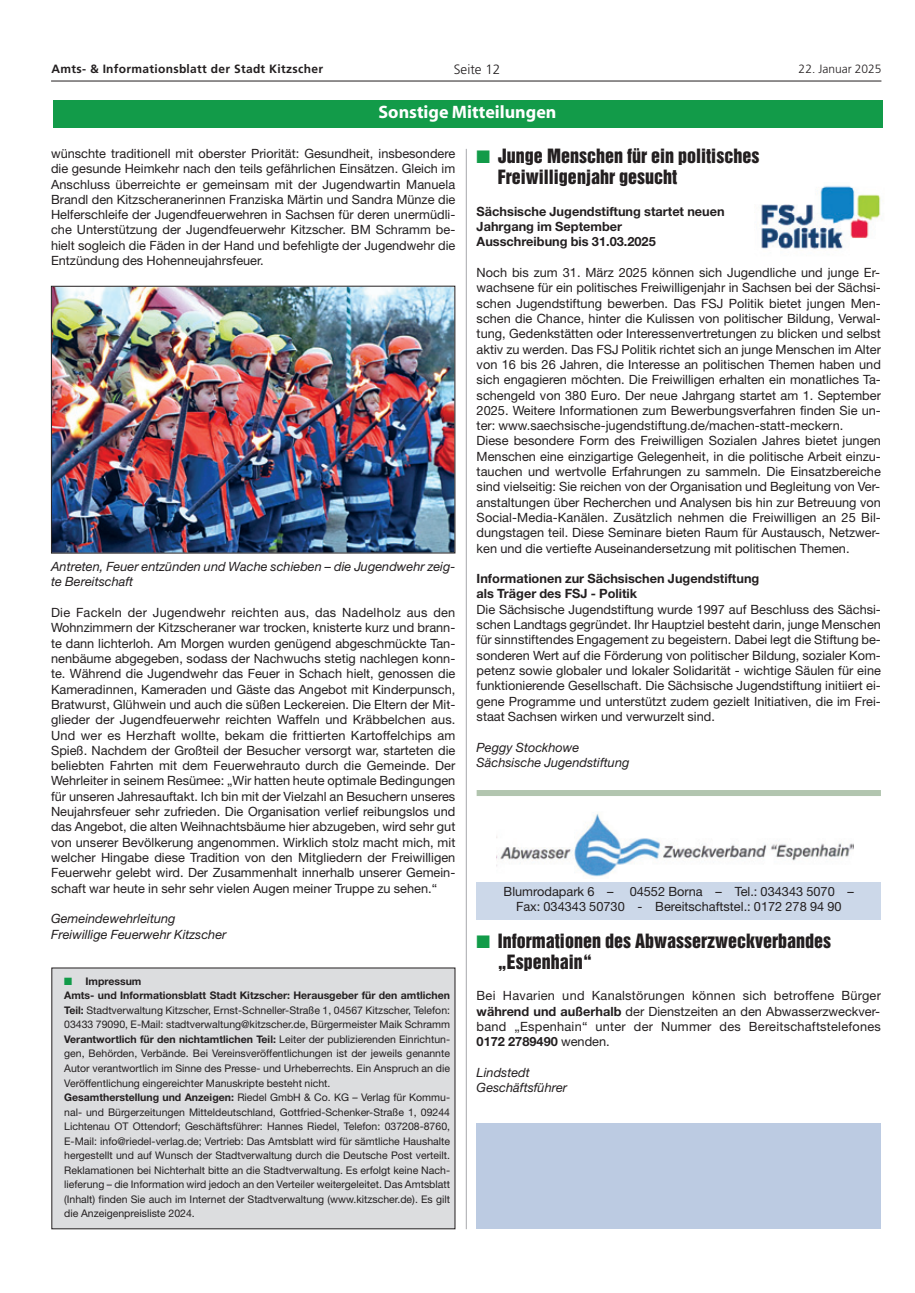
<style>
.page{position:relative;width:915px;height:1293px;background:#fff}
.page>*{position:absolute;margin:0;border:0;box-sizing:border-box;transform-origin:0 0}
.t1{font:18px/21px "Helvetica Inserat";color:#231f20}
.t2{font:700 18px "Myriad";color:#fff}
.t3{font:300 13.5px "Frutiger";color:#231f20}
.t4{font:12.75px/15.3px "Helvetica Neue";color:#231f20;text-align:justify}
.t5{font:italic 12.75px/15.3px "Helvetica Neue";color:#231f20}
.t6{font:700 12.75px/15.3px "Helvetica Neue";color:#231f20}
.t7{font:700 12px "Frutiger";letter-spacing:.025em;color:#231f20}
.t8{font:300 12px "Frutiger";color:#231f20}
.t9{font:10.5px/14.5px "Helvetica Neue";color:#231f20}
.s1{color:#129b49}
.s2{font-weight:700}
</style>
<div class="page">
<hr style="left:51px;top:81px;width:830px;height:1px;background:#231f20">
<div style="left:53px;top:100px;width:829px;height:28px;background:#129b49"></div>
<div style="left:52px;top:968px;width:402px;height:260px;background:#dcdddf"></div>
<img style="left:53px;top:288px;width:400px;height:263px">
<div style="left:51px;top:286px;width:404px;height:267px;border:1px solid #231f20"></div>
<img style="left:761px;top:186px;width:120px;height:64px">
<div style="left:476px;top:882px;width:404px;height:37px;background:#ccd8e9"></div>
<img style="left:496px;top:813px;width:357px;height:64px">
<hr style="left:466px;top:149px;width:1px;height:1080px;background:#a8a9ad">
<div style="left:476px;top:790px;width:404px;height:6px;background:#b2c5af"></div>
<div style="left:476px;top:1123px;width:404px;height:106px;background:#bccbe2"></div>
<p class="t7" style="left:52px;top:64px;width:273px">Amts- &amp; Informationsblatt der Stadt Kitzscher</p>
<p class="t3" style="left:453px;top:64px;width:48px">Seite 12</p>
<p class="t8" style="left:798px;top:64px;width:84px">22. Januar 2025</p>
<h1 class="t2" style="left:378px;top:106px;width:179px">Sonstige Mitteilungen</h1>
<p class="t4" style="left:51px;top:147px;width:405px">wünschte traditionell mit oberster Priorität: Gesundheit, insbesondere die gesunde Heimkehr nach den teils gefährlichen Einsätzen. Gleich im Anschluss überreichte er gemeinsam mit der Jugendwartin Manuela Brandl den Kitzscheranerinnen Franziska Märtin und Sandra Münze die Helferschleife der Jugendfeuerwehren in Sachsen für deren unermüdli&shy;che Unterstützung der Jugendfeuerwehr Kitzscher. BM Schramm be&shy;hielt sogleich die Fäden in der Hand und befehligte der Jugendwehr die Entzündung des Hohenneujahrsfeuer.</p>
<p class="t5" style="left:51px;top:560px;width:405px">Antreten, Feuer entzünden und Wache schieben – die Jugendwehr zeig&shy;te Bereitschaft</p>
<p class="t4" style="left:51px;top:606px;width:405px">Die Fackeln der Jugendwehr reichten aus, das Nadelholz aus den Wohnzimmern der Kitzscheraner war trocken, knisterte kurz und brann&shy;te dann lichterloh. Am Morgen wurden genügend abgeschmückte Tan&shy;nenbäume abgegeben, sodass der Nachwuchs stetig nachlegen konn&shy;te. Während die Jugendwehr das Feuer in Schach hielt, genossen die Kameradinnen, Kameraden und Gäste das Angebot mit Kinderpunsch, Bratwurst, Glühwein und auch die süßen Leckereien. Die Eltern der Mit&shy;glieder der Jugendfeuerwehr reichten Waffeln und Kräbbelchen aus.<br>Und wer es Herzhaft wollte, bekam die frittierten Kartoffelchips am Spieß. Nachdem der Großteil der Besucher versorgt war, starteten die beliebten Fahrten mit dem Feuerwehrauto durch die Gemeinde. Der Wehrleiter in seinem Resümee: „Wir hatten heute optimale Bedingungen für unseren Jahresauftakt. Ich bin mit der Vielzahl an Besuchern unseres Neujahrsfeuer sehr zufrieden. Die Organisation verlief reibungslos und das Angebot, die alten Weihnachtsbäume hier abzugeben, wird sehr gut von unserer Bevölkerung angenommen. Wirklich stolz macht mich, mit welcher Hingabe diese Tradition von den Mitgliedern der Freiwilligen Feuerwehr gelebt wird. Der Zusammenhalt innerhalb unserer Gemein&shy;schaft war heute in sehr sehr vielen Augen meiner Truppe zu sehen.“</p>
<p class="t5" style="left:51px;top:912px;width:177px">Gemeindewehrleitung<br>Freiwillige Feuerwehr Kitzscher</p>
<p class="t9" style="left:64px;top:975px;width:387px"><span class="s1">■</span> <span class="s2">Impressum<br>Amts- und Informationsblatt Stadt Kitzscher: Herausgeber für den amtlichen Teil:</span> Stadtverwaltung Kitzscher, Ernst-Schneller-Straße 1, 04567 Kitzscher, Telefon:<br>03433 79090, E-Mail: stadtverwaltung@kitzscher.de, Bürgermeister Maik Schramm <span class="s2">Verantwortlich für den nichtamtlichen Teil:</span> Leiter der publizierenden Einrichtun&shy;gen, Behörden, Verbände. Bei Vereinsveröffentlichungen ist der jeweils genannte Autor verantwortlich im Sinne des Presse- und Urheberrechts. Ein Anspruch an die Veröffentlichung eingereichter Manuskripte besteht nicht.<br><span class="s2">Gesamtherstellung und Anzeigen:</span> Riedel GmbH &amp; Co. KG – Verlag für Kommu&shy;nal- und Bürgerzeitungen Mitteldeutschland, Gottfried-Schenker-Straße 1, 09244<br>Lichtenau OT Ottendorf; Geschäftsführer: Hannes Riedel, Telefon: 037208-8760, E-Mail: info@riedel-verlag.de; Vertrieb: Das Amtsblatt wird für sämtliche Haushalte hergestellt und auf Wunsch der Stadtverwaltung durch die Deutsche Post verteilt.<br>Reklamationen bei Nichterhalt bitte an die Stadtverwaltung. Es erfolgt keine Nach&shy;lieferung – die Information wird jedoch an den Verteiler weitergeleitet. Das Amtsblatt (Inhalt) finden Sie auch im Internet der Stadtverwaltung (www.kitzscher.de). Es gilt die Anzeigenpreisliste 2024.</p>
<h1 class="t1" style="left:497px;top:147px;width:263px;text-indent:-21px"><span class="s1">■</span> Junge Menschen für ein politisches<br>Freiwilligenjahr gesucht</h1>
<p class="t6" style="left:476px;top:205px;width:249px">Sächsische Jugendstiftung startet neuen<br>Jahrgang im September<br>Ausschreibung bis 31.03.2025</p>
<p class="t4" style="left:476px;top:266px;width:405px;text-align:left">Noch bis zum 31. März 2025 können sich Jugendliche und junge Er&shy;wachsene für ein politisches Freiwilligenjahr in Sachsen bei der Sächsi&shy;schen Jugendstiftung bewerben. Das FSJ Politik bietet jungen Men&shy;schen die Chance, hinter die Kulissen von politischer Bildung, Verwal&shy;tung, Gedenkstätten oder Interessenvertretungen zu blicken und selbst aktiv zu werden. Das FSJ Politik richtet sich an junge Menschen im Alter von 16 bis 26 Jahren, die Interesse an politischen Themen haben und sich engagieren möchten. Die Freiwilligen erhalten ein monatliches Ta&shy;schengeld von 380 Euro. Der neue Jahrgang startet am 1. September 2025. Weitere Informationen zum Bewerbungsverfahren finden Sie un&shy;ter: www.saechsische-jugendstiftung.de/machen-statt-meckern.<br>Diese besondere Form des Freiwilligen Sozialen Jahres bietet jungen Menschen eine einzigartige Gelegenheit, in die politische Arbeit einzu&shy;tauchen und wertvolle Erfahrungen zu sammeln. Die Einsatzbereiche sind vielseitig: Sie reichen von der Organisation und Begleitung von Ver&shy;anstaltungen über Recherchen und Analysen bis hin zur Betreuung von Social-Media-Kanälen. Zusätzlich nehmen die Freiwilligen an 25 Bil&shy;dungstagen teil. Diese Seminare bieten Raum für Austausch, Netzwer&shy;ken und die vertiefte Auseinandersetzung mit politischen Themen.</p>
<p class="t6" style="left:476px;top:572px;width:284px">Informationen zur Sächsischen Jugendstiftung als Träger des FSJ - Politik</p>
<p class="t4" style="left:476px;top:603px;width:405px">Die Sächsische Jugendstiftung wurde 1997 auf Beschluss des Sächsi&shy;schen Landtags gegründet. Ihr Hauptziel besteht darin, junge Menschen für sinnstiftendes Engagement zu begeistern. Dabei legt die Stiftung be&shy;sonderen Wert auf die Förderung von politischer Bildung, sozialer Kom&shy;petenz sowie globaler und lokaler Solidarität - wichtige Säulen für eine funktionierende Gesellschaft. Die Sächsische Jugendstiftung initiiert ei&shy;gene Programme und unterstützt zudem gezielt Initiativen, die im Frei&shy;staat Sachsen wirken und verwurzelt sind.</p>
<p class="t5" style="left:476px;top:740px;width:154px">Peggy Stockhowe<br>Sächsische Jugendstiftung</p>
<p class="t4" style="left:516px;top:885px;width:339px;text-indent:114px">04552 Borna – Tel.: 034343 5070 –<br>Fax: 034343 50730 - Bereitschaftstel.: 0172 278 94 90</p>
<h1 class="t1" style="left:497px;top:931px;width:335px;text-indent:-21px"><span class="s1">■</span> Informationen des Abwasserzweckverbandes „Espenhain“</h1>
<p class="t4" style="left:476px;top:989px;width:405px">Bei Havarien und Kanalstörungen können sich betroffene Bürger <span class="s2">während und außerhalb</span> der Dienstzeiten an den Abwasserzweckver&shy;band „Espenhain“ unter der Nummer des Bereitschaftstelefones <span class="s2">0172 2789490</span> wenden.</p>
<p class="t5" style="left:476px;top:1066px;width:92px">Lindstedt<br>Geschäftsführer</p>
<p class="t4" style="left:503px;top:885px;width:111px">Blumrodapark 6 –</p>
</div>
